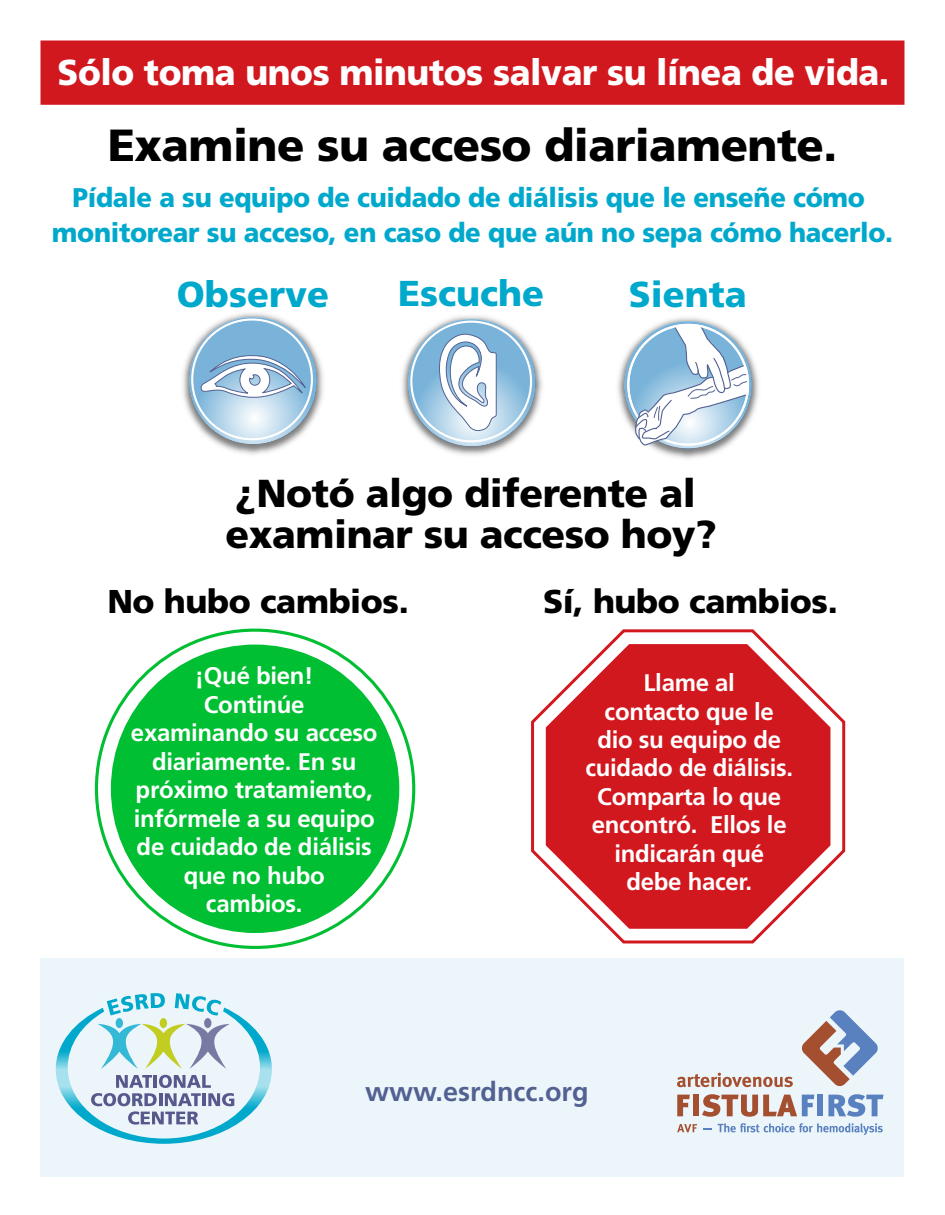
<style>
.page{position:relative;width:945px;height:1215px;background:#fff}
.page>*{position:absolute;margin:0;border:0;box-sizing:border-box;transform-origin:0 0}
.t1{font:900 45px "Frutiger";letter-spacing:-.01em;color:#000}
.t2{font:900 39px/40.5px "Frutiger";letter-spacing:-.01em;color:#000}
.t3{font:900 36px "Frutiger";letter-spacing:-.01em;color:#fff;scale:.95 1}
.t4{font:900 36px "Frutiger";color:#00a9cc}
.t5{font:900 33px "Frutiger";letter-spacing:-.01em;color:#000}
.t6{font:900 27px/34.5px "Frutiger";letter-spacing:-.01em;color:#00a9cc;text-align:center;scale:.95 1}
.t7{font:700 27px "Frutiger";color:#536192}
.t8{font:700 24px/28.5px "Frutiger";letter-spacing:-.01em;color:#fff;text-align:center}
</style>
<div class="page">
<div style="left:40px;top:958px;width:864px;height:219px;background:#ecf6fa"></div>
<svg style="left:677px;top:1073px;width:116px;height:14px"></svg>
<svg style="left:677px;top:1095px;width:13px;height:21px"></svg>
<div style="left:693px;top:1095px;width:6px;height:21px;background:#a54f31"></div>
<svg style="left:702px;top:1094px;width:112px;height:23px"></svg>
<div style="left:817px;top:1095px;width:6px;height:21px;background:#5980bf"></div>
<svg style="left:828px;top:1094px;width:55px;height:23px"></svg>
<svg style="left:677px;top:1124px;width:20px;height:8px"></svg>
<svg style="left:703px;top:1128px;width:9px;height:2px"></svg>
<svg style="left:718px;top:1123px;width:165px;height:12px"></svg>
<svg style="left:802px;top:1010px;width:76px;height:76px"></svg>
<svg style="left:56px;top:993px;width:216px;height:151px"></svg>
<div style="left:204px;top:1018px;width:7px;height:10px;background:#797aa3;border-radius:50%"></div>
<svg style="left:96px;top:630px;width:318px;height:317px"></svg>
<div style="left:111px;top:645px;width:288px;height:288px;background:#00bf32;border-radius:50%"></div>
<svg style="left:531px;top:629px;width:315px;height:315px"></svg>
<svg style="left:546px;top:644px;width:284px;height:285px;fill:#d2181f"></svg>
<div style="left:40px;top:41px;width:864px;height:64px;background:#d2181f"></div>
<img style="left:617px;top:317px;width:142px;height:142px">
<svg style="left:626px;top:323px;width:124px;height:124px"></svg>
<img style="left:402px;top:316px;width:140px;height:139px">
<svg style="left:408px;top:319px;width:127px;height:127px"></svg>
<svg style="left:438px;top:333px;width:59px;height:99px"></svg>
<div style="left:410px;top:321px;width:122px;height:121px;border:2px solid #fff;border-radius:50%"></div>
<img style="left:183px;top:313px;width:140px;height:142px">
<svg style="left:189px;top:317px;width:127px;height:127px"></svg>
<svg style="left:200px;top:355px;width:113px;height:47px"></svg>
<div style="left:191px;top:318px;width:122px;height:122px;border:2px solid #fff;border-radius:50%"></div>
<p class="t3" style="left:58px;top:51px;width:877px">Sólo toma unos minutos salvar su línea de vida.</p>
<p class="t1" style="left:108px;top:118px;width:731px">Examine su acceso diariamente.</p>
<p class="t6" style="left:52px;top:180px;width:887px">Pídale a su equipo de cuidado de diálisis que le enseñe cómo monitorear su acceso, en caso de que aún no sepa cómo hacerlo.</p>
<p class="t4" style="left:177px;top:272px;width:154px">Observe</p>
<p class="t4" style="left:398px;top:272px;width:148px">Escuche</p>
<p class="t4" style="left:629px;top:273px;width:120px">Sienta</p>
<p class="t2" style="left:226px;top:473px;width:493px">¿Notó algo diferente al examinar su acceso hoy?</p>
<p class="t5" style="left:107px;top:582px;width:303px">No hubo cambios.</p>
<p class="t5" style="left:543px;top:582px;width:296px">Sí, hubo cambios.</p>
<p class="t8" style="left:131px;top:662px;width:248px">¡Qué bien!<br>Continúe<br>examinando su acceso diariamente. En su próximo tratamiento, infórmele a su equipo de cuidado de diálisis que no hubo<br>cambios.</p>
<p class="t8" style="left:585px;top:668px;width:209px">Llame al<br>contacto que le dio su equipo de cuidado de diálisis.<br>Comparta lo que encontró. Ellos le indicarán qué debe hacer.</p>
<p class="t7" style="left:365px;top:1076px;width:225px">www.esrdncc.org</p>
</div>
